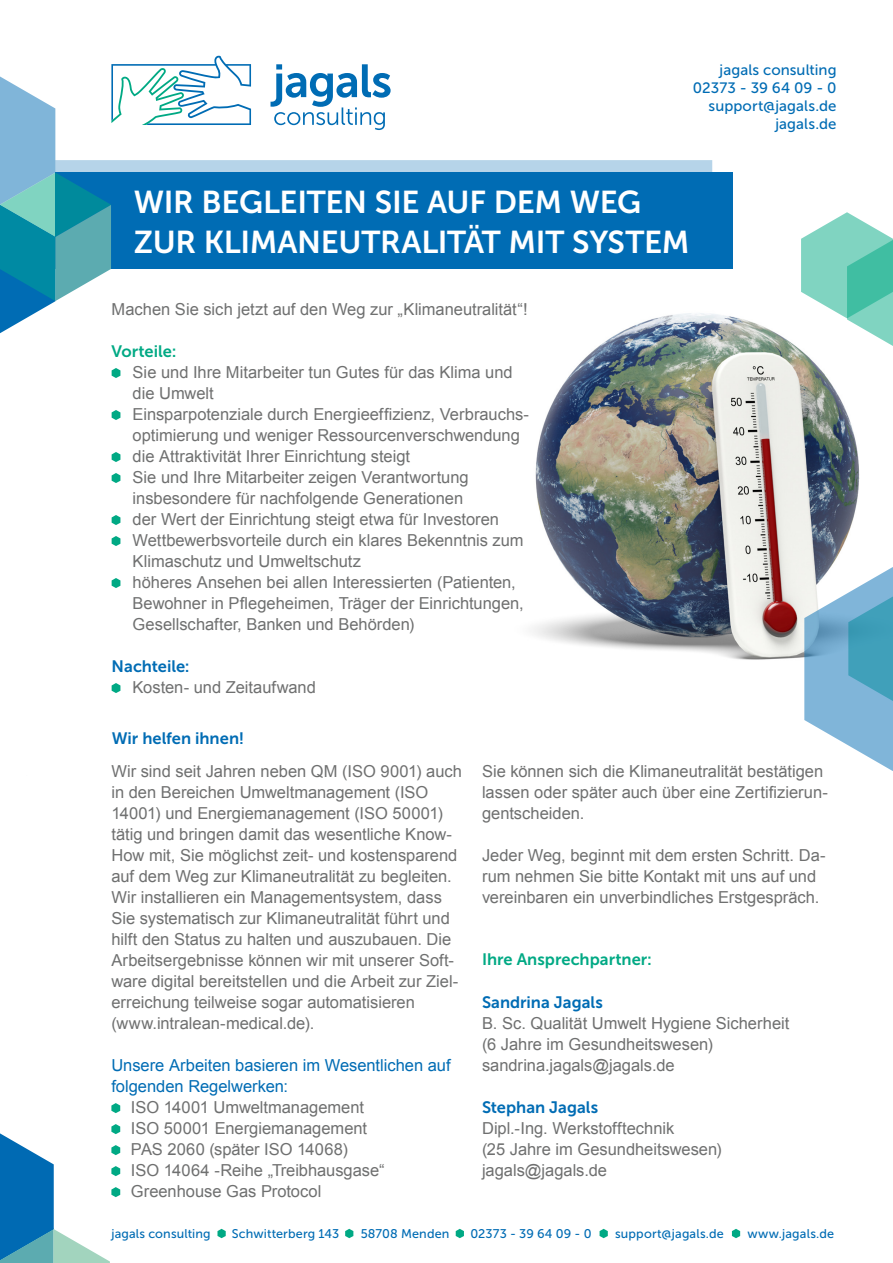
<style>
.page{position:relative;width:893px;height:1263px;background:#fff}
.page>*{position:absolute;margin:0;border:0;box-sizing:border-box;transform-origin:0 0}
.t1{font:31.5px/40.5px "Museo Sans 700";letter-spacing:-.01em;color:#fff}
.t2{font:16.5px/21px "Arial";color:#6f7070}
.t3{font:16.5px/21px "Arial";color:#006cb4}
.t4{font:16.5px "Museo Sans 700";color:#006cb4}
.t5{font:16.5px "Museo Sans 700";color:#00a984}
.t6{font:15px/18px "Museo Sans 500";letter-spacing:.005em;color:#006cb4;text-align:right}
.t7{font:12.6px "Museo Sans 500";letter-spacing:.01em;color:#006cb4}
</style>
<div class="page">
<img style="left:533px;top:313px;width:327px;height:347px">
<svg style="left:270px;top:64px;width:121px;height:66px"></svg>
<svg style="left:251px;top:160px;width:461px;height:13px;fill:#b6d4e9"></svg>
<svg style="left:112px;top:368px;width:8px;height:10px"></svg>
<svg style="left:112px;top:410px;width:8px;height:10px"></svg>
<svg style="left:112px;top:452px;width:8px;height:10px"></svg>
<svg style="left:112px;top:473px;width:8px;height:10px"></svg>
<svg style="left:112px;top:515px;width:8px;height:10px"></svg>
<svg style="left:112px;top:536px;width:8px;height:10px"></svg>
<svg style="left:112px;top:578px;width:8px;height:10px"></svg>
<svg style="left:112px;top:683px;width:8px;height:10px"></svg>
<div style="left:55px;top:173px;width:677px;height:96px;background:#006cb4"></div>
<svg style="left:111px;top:1103px;width:9px;height:10px"></svg>
<svg style="left:217px;top:1229px;width:9px;height:9px"></svg>
<svg style="left:345px;top:1229px;width:8px;height:9px"></svg>
<svg style="left:456px;top:1229px;width:8px;height:9px"></svg>
<svg style="left:600px;top:1229px;width:8px;height:9px"></svg>
<svg style="left:732px;top:1229px;width:8px;height:9px"></svg>
<svg style="left:0;top:55px;width:251px;height:278px"></svg>
<svg style="left:0;top:1124px;width:120px;height:139px"></svg>
<svg style="left:801px;top:212px;width:92px;height:134px"></svg>
<svg style="left:804px;top:567px;width:89px;height:204px"></svg>
<p class="t6" style="left:693px;top:61px;width:145px">jagals consulting<br>02373 - 39 64 09 - 0 support@jagals.de jagals.de</p>
<h1 class="t1" style="left:134px;top:181px;width:557px">WIR BEGLEITEN SIE AUF DEM WEG<br>ZUR KLIMANEUTRALITÄT MIT SYSTEM</h1>
<p class="t2" style="left:112px;top:299px;width:418px">Machen Sie sich jetzt auf den Weg zur „Klimaneutralität“!</p>
<p class="t5" style="left:112px;top:342px;width:66px">Vorteile:</p>
<p class="t2" style="left:133px;top:362px;width:398px">Sie und Ihre Mitarbeiter tun Gutes für das Klima und die Umwelt<br>Einsparpotenziale durch Energieeffizienz, Verbrauchs&shy;optimierung und weniger Ressourcenverschwendung die Attraktivität Ihrer Einrichtung steigt<br>Sie und Ihre Mitarbeiter zeigen Verantwortung insbesondere für nachfolgende Generationen<br>der Wert der Einrichtung steigt etwa für Investoren Wettbewerbsvorteile durch ein klares Bekenntnis zum Klimaschutz und Umweltschutz<br>höheres Ansehen bei allen Interessierten (Patienten, Bewohner in Pflegeheimen, Träger der Einrichtungen, Gesellschafter, Banken und Behörden)</p>
<p class="t4" style="left:112px;top:657px;width:80px">Nachteile:</p>
<p class="t2" style="left:133px;top:677px;width:185px">Kosten- und Zeitaufwand</p>
<p class="t4" style="left:112px;top:729px;width:134px">Wir helfen ihnen!</p>
<p class="t2" style="left:111px;top:761px;width:352px">Wir sind seit Jahren neben QM (ISO 9001) auch in den Bereichen Umweltmanagement (ISO 14001) und Energiemanagement (ISO 50001) tätig und bringen damit das wesentliche Know-How mit, Sie möglichst zeit- und kostensparend auf dem Weg zur Klimaneutralität zu begleiten.<br>Wir installieren ein Managementsystem, dass Sie systematisch zur Klimaneutralität führt und hilft den Status zu halten und auszubauen. Die Arbeitsergebnisse können wir mit unserer Soft&shy;ware digital bereitstellen und die Arbeit zur Ziel&shy;erreichung teilweise sogar automatisieren (www.intralean-medical.de).</p>
<p class="t3" style="left:111px;top:1055px;width:341px">Unsere Arbeiten basieren im Wesentlichen auf folgenden Regelwerken:</p>
<p class="t2" style="left:131px;top:1097px;width:255px">ISO 14001 Umweltmanagement<br>ISO 50001 Energiemanagement<br>PAS 2060 (später ISO 14068)<br>ISO 14064 -Reihe „Treibhausgase“<br>Greenhouse Gas Protocol</p>
<p class="t2" style="left:482px;top:761px;width:347px">Sie können sich die Klimaneutralität bestätigen lassen oder später auch über eine Zertifizierun&shy;gentscheiden.</p>
<p class="t2" style="left:482px;top:845px;width:345px">Jeder Weg, beginnt mit dem ersten Schritt. Da&shy;rum nehmen Sie bitte Kontakt mit uns auf und vereinbaren ein unverbindliches Erstgespräch.</p>
<p class="t5" style="left:482px;top:950px;width:171px">Ihre Ansprechpartner:</p>
<p class="t4" style="left:482px;top:993px;width:122px">Sandrina Jagals</p>
<p class="t2" style="left:482px;top:1013px;width:309px">B. Sc. Qualität Umwelt Hygiene Sicherheit (6 Jahre im Gesundheitswesen) sandrina.jagals@jagals.de</p>
<p class="t4" style="left:482px;top:1098px;width:118px">Stephan Jagals</p>
<p class="t2" style="left:482px;top:1118px;width:241px">Dipl.-Ing. Werkstofftechnik<br>(25 Jahre im Gesundheitswesen) jagals@jagals.de</p>
<p class="t7" style="left:111px;top:1227px;width:101px">jagals consulting</p>
<p class="t7" style="left:232px;top:1227px;width:109px">Schwitterberg 143</p>
<p class="t7" style="left:361px;top:1227px;width:90px">58708 Menden</p>
<p class="t7" style="left:470px;top:1227px;width:123px">02373 - 39 64 09 - 0</p>
<p class="t7" style="left:615px;top:1227px;width:110px">support@jagals.de</p>
<p class="t7" style="left:747px;top:1227px;width:88px">www.jagals.de</p>
</div>
